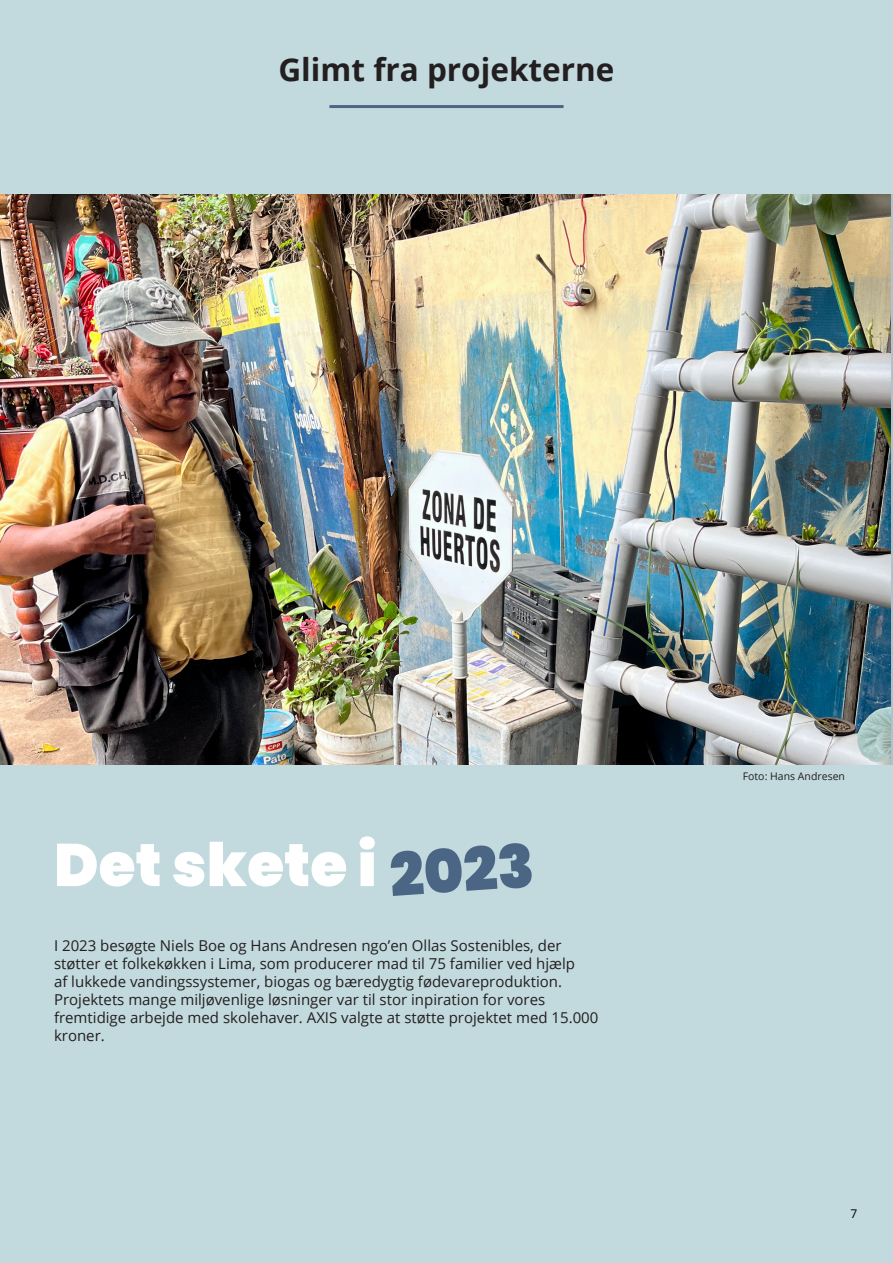
<style>
.page{position:relative;width:893px;height:1263px;background:#c2d9dd}
.page>*{position:absolute;margin:0;border:0;box-sizing:border-box;transform-origin:0 0}
.t1{font:900 60px "Poppins";color:#fff}
.t2{font:900 60px "Poppins";color:#4b6685}
.t3{font:700 31.5px "Open Sans";color:#231f20}
.t4{font:15px/18px "Open Sans";color:#231f20}
.t5{font:12px "Open Sans";color:#000}
.t6{font:10.5px "Open Sans";color:#231f20}
</style>
<div class="page">
<img style="left:0;top:194px;width:891px;height:571px">
<hr style="left:329px;top:105px;width:235px;height:3px;background:#4b6685">
<p class="t3" style="left:278px;top:47px;width:337px">Glimt fra projekterne</p>
<p class="t1" style="left:54px;top:830px;width:324px">Det skete i</p>
<p class="t2" style="left:387px;top:841px;width:146px;rotate:-4deg">2023</p>
<p class="t4" style="left:54px;top:936px;width:546px">I 2023 besøgte Niels Boe og Hans Andresen ngo’en Ollas Sostenibles, der støtter et folkekøkken i Lima, som producerer mad til 75 familier ved hjælp<br>af lukkede vandingssystemer, biogas og bæredygtig fødevareproduktion.<br>Projektets mange miljøvenlige løsninger var til stor inpiration for vores fremtidige arbejde med skolehaver. AXIS valgte at støtte projektet med 15.000 kroner.</p>
<p class="t6" style="left:743px;top:769px;width:104px">Foto: Hans Andresen</p>
<p class="t5" style="left:850px;top:1205px;width:8px">7</p>
</div>
